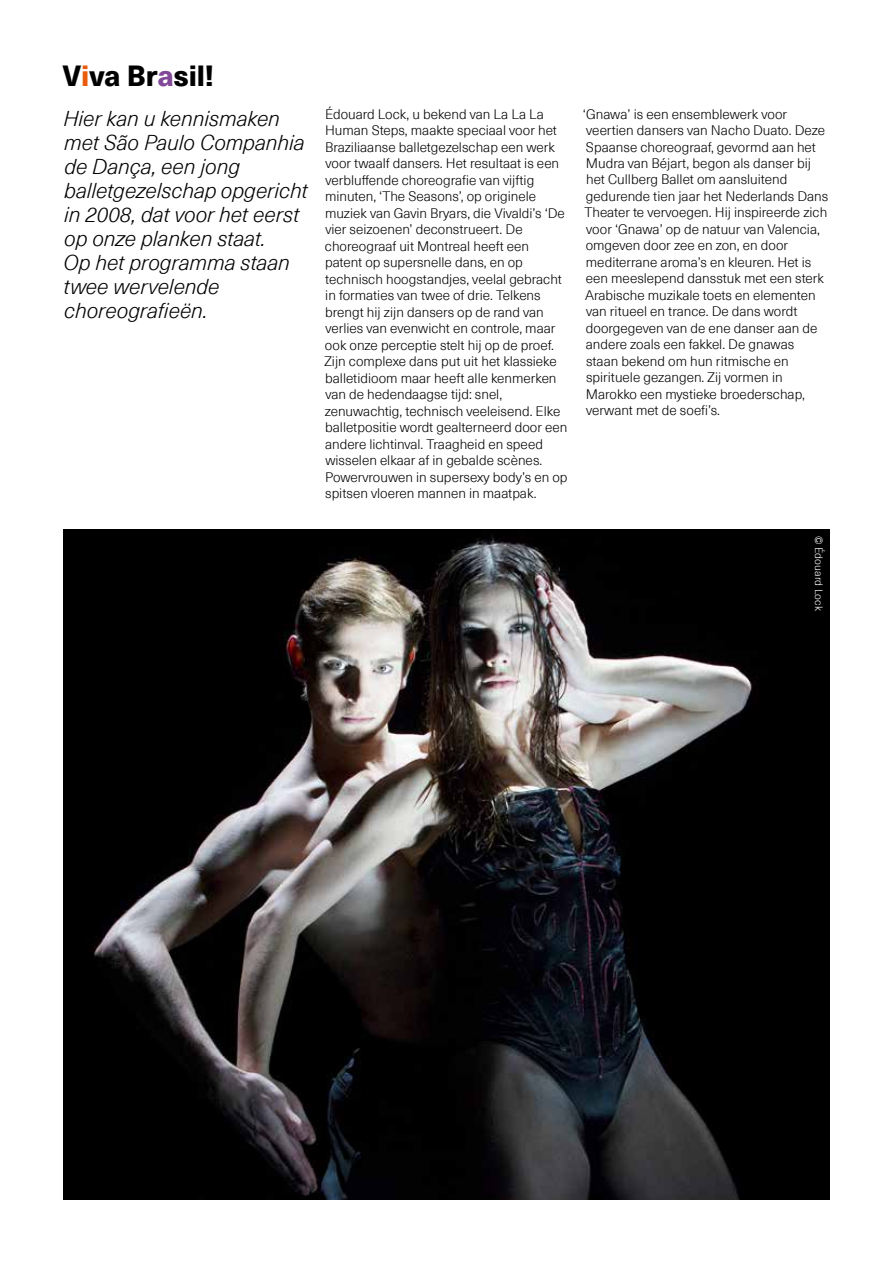
<style>
.page{position:relative;width:893px;height:1263px;background:#fff}
.page>*{position:absolute;margin:0;border:0;box-sizing:border-box;transform-origin:0 0}
.t1{font:800 28.5px "Neue Haas Unica Pro";letter-spacing:-.005em;color:#000}
.t2{font:italic 300 21px/24px "Neue Haas Unica Pro";letter-spacing:-.005em;color:#000}
.t3{font:300 13.5px/16.5px "Neue Haas Unica Pro";color:#000}
.t4{font:300 10.5px "Neue Haas Unica Pro";letter-spacing:.005em;color:#fff}
.s1{color:#ea5b0b}
.s2{color:#814997}
</style>
<div class="page">
<img style="left:64px;top:530px;width:765px;height:669px">
<h1 class="t1" style="left:62px;top:58px;width:154px">V<span class="s1">i</span>va Br<span class="s2">a</span>sil!</h1>
<h2 class="t2" style="left:63px;top:107px;width:246px">Hier kan u kennismaken met São Paulo Companhia de Dança, een jong balletgezelschap opgericht in 2008, dat voor het eerst op onze planken staat.<br>Op het programma staan twee wervelende choreografieën.</h2>
<p class="t3" style="left:324px;top:106px;width:245px">Édouard Lock, u bekend van La La La Human Steps, maakte speciaal voor het Braziliaanse balletgezelschap een werk voor twaalf dansers. Het resultaat is een verbluffende choreografie van vijftig minuten, ‘The Seasons’, op originele muziek van Gavin Bryars, die Vivaldi’s ‘De vier seizoenen’ deconstrueert. De choreograaf uit Montreal heeft een patent op supersnelle dans, en op technisch hoogstandjes, veelal gebracht in formaties van twee of drie. Telkens brengt hij zijn dansers op de rand van verlies van evenwicht en controle, maar ook onze perceptie stelt hij op de proef.<br>Zijn complexe dans put uit het klassieke balletidioom maar heeft alle kenmerken van de hedendaagse tijd: snel, zenuwachtig, technisch veeleisend. Elke balletpositie wordt gealterneerd door een andere lichtinval. Traagheid en speed wisselen elkaar af in gebalde scènes.<br>Powervrouwen in supersexy body’s en op spitsen vloeren mannen in maatpak.</p>
<p class="t3" style="left:583px;top:106px;width:247px">‘Gnawa’ is een ensemblewerk voor veertien dansers van Nacho Duato. Deze Spaanse choreograaf, gevormd aan het Mudra van Béjart, begon als danser bij het Cullberg Ballet om aansluitend gedurende tien jaar het Nederlands Dans Theater te vervoegen. Hij inspireerde zich voor ‘Gnawa’ op de natuur van Valencia, omgeven door zee en zon, en door mediterrane aroma’s en kleuren. Het is een meeslepend dansstuk met een sterk Arabische muzikale toets en elementen van ritueel en trance. De dans wordt doorgegeven van de ene danser aan de andere zoals een fakkel. De gnawas<br>staan bekend om hun ritmische en spirituele gezangen. Zij vormen in Marokko een mystieke broederschap, verwant met de soefi’s.</p>
<p class="t4" style="left:825px;top:536px;width:76px;rotate:90deg">© Édouard Lock</p>
</div>
